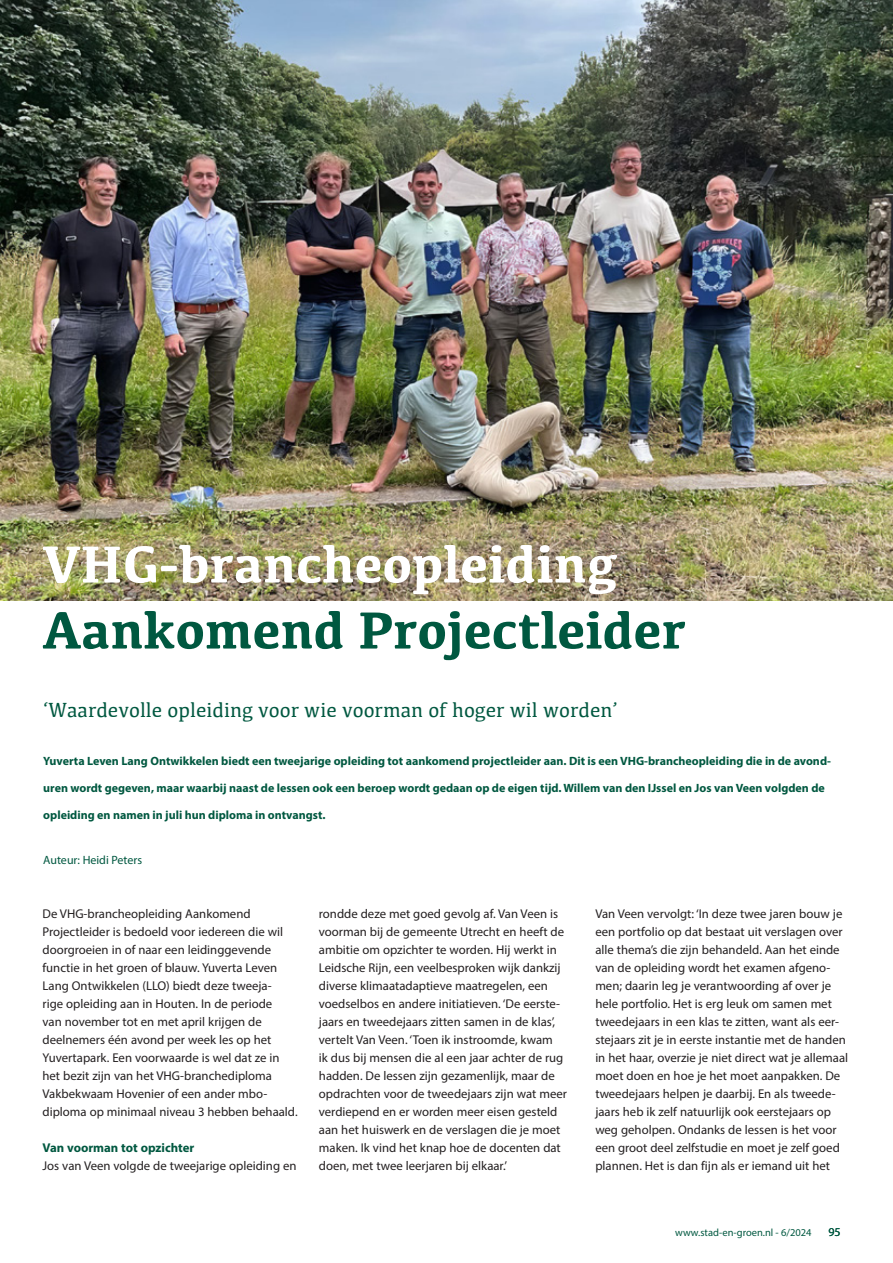
<style>
.page{position:relative;width:893px;height:1263px;background:#fff}
.page>*{position:absolute;margin:0;border:0;box-sizing:border-box;transform-origin:0 0}
.t1{font:700 54px "Kefa";color:#005840}
.t2{font:700 54px "Kefa";color:#fff}
.t3{font:21px "Kefa";color:#005840}
.t4{font:12.75px/18px "Myriad Pro";color:#231f20}
.t5{font:700 12.75px "Myriad Pro";color:#005840}
.t6{font:700 12px "Myriad Pro";color:#005840}
.t7{font:12px "Myriad Pro";color:#005840}
.t8{font:10.5px "Myriad Pro";color:#005840}
</style>
<div class="page">
<img style="left:0;top:0;width:893px;height:600px">
<h1 class="t2" style="left:43px;top:528px;width:577px">VHG-brancheopleiding</h1>
<h1 class="t1" style="left:43px;top:594px;width:645px">Aankomend Projectleider</h1>
<h2 class="t3" style="left:43px;top:695px;width:576px">‘Waardevolle opleiding voor wie voorman of hoger wil worden’</h2>
<p class="t6" style="left:43px;top:753px;width:789px">Yuverta Leven Lang Ontwikkelen biedt een tweejarige opleiding tot aankomend projectleider aan. Dit is een VHG-brancheopleiding die in de avond-</p>
<p class="t6" style="left:43px;top:780px;width:783px">uren wordt gegeven, maar waarbij naast de lessen ook een beroep wordt gedaan op de eigen tijd. Willem van den IJssel en Jos van Veen volgden de</p>
<p class="t6" style="left:43px;top:807px;width:284px">opleiding en namen in juli hun diploma in ontvangst.</p>
<p class="t7" style="left:43px;top:853px;width:100px">Auteur: Heidi Peters</p>
<p class="t4" style="left:43px;top:905px;width:257px">De VHG-brancheopleiding Aankomend Projectleider is bedoeld voor iedereen die wil doorgroeien in of naar een leidinggevende functie in het groen of blauw. Yuverta Leven Lang Ontwikkelen (LLO) biedt deze tweeja-<br>rige opleiding aan in Houten. In de periode<br>van november tot en met april krijgen de deelnemers één avond per week les op het Yuvertapark. Een voorwaarde is wel dat ze in het bezit zijn van het VHG-branchediploma Vakbekwaam Hovenier of een ander mbo&shy;diploma op minimaal niveau 3 hebben behaald.</p>
<p class="t5" style="left:43px;top:1139px;width:153px">Van voorman tot opzichter</p>
<p class="t4" style="left:43px;top:1157px;width:256px">Jos van Veen volgde de tweejarige opleiding en</p>
<p class="t4" style="left:319px;top:905px;width:250px">rondde deze met goed gevolg af. Van Veen is voorman bij de gemeente Utrecht en heeft de ambitie om opzichter te worden. Hij werkt in Leidsche Rijn, een veelbesproken wijk dankzij diverse klimaatadaptieve maatregelen, een voedselbos en andere initiatieven. ‘De eerste&shy;jaars en tweedejaars zitten samen in de klas’, vertelt Van Veen. ‘Toen ik instroomde, kwam<br>ik dus bij mensen die al een jaar achter de rug hadden. De lessen zijn gezamenlijk, maar de opdrachten voor de tweedejaars zijn wat meer verdiepend en er worden meer eisen gesteld aan het huiswerk en de verslagen die je moet maken. Ik vind het knap hoe de docenten dat doen, met twee leerjaren bij elkaar.’</p>
<p class="t4" style="left:595px;top:905px;width:254px">Van Veen vervolgt: ‘In deze twee jaren bouw je een portfolio op dat bestaat uit verslagen over alle thema’s die zijn behandeld. Aan het einde van de opleiding wordt het examen afgeno&shy;men; daarin leg je verantwoording af over je hele portfolio. Het is erg leuk om samen met tweedejaars in een klas te zitten, want als eer&shy;stejaars zit je in eerste instantie met de handen in het haar, overzie je niet direct wat je allemaal moet doen en hoe je het moet aanpakken. De tweedejaars helpen je daarbij. En als tweede&shy;jaars heb ik zelf natuurlijk ook eerstejaars op weg geholpen. Ondanks de lessen is het voor een groot deel zelfstudie en moet je zelf goed plannen. Het is dan fijn als er iemand uit het</p>
<p class="t8" style="left:675px;top:1226px;width:138px">www.stad-en-groen.nl - 6/2024</p>
<p class="t7" style="left:828px;top:1224px;width:14px">95</p>
</div>
